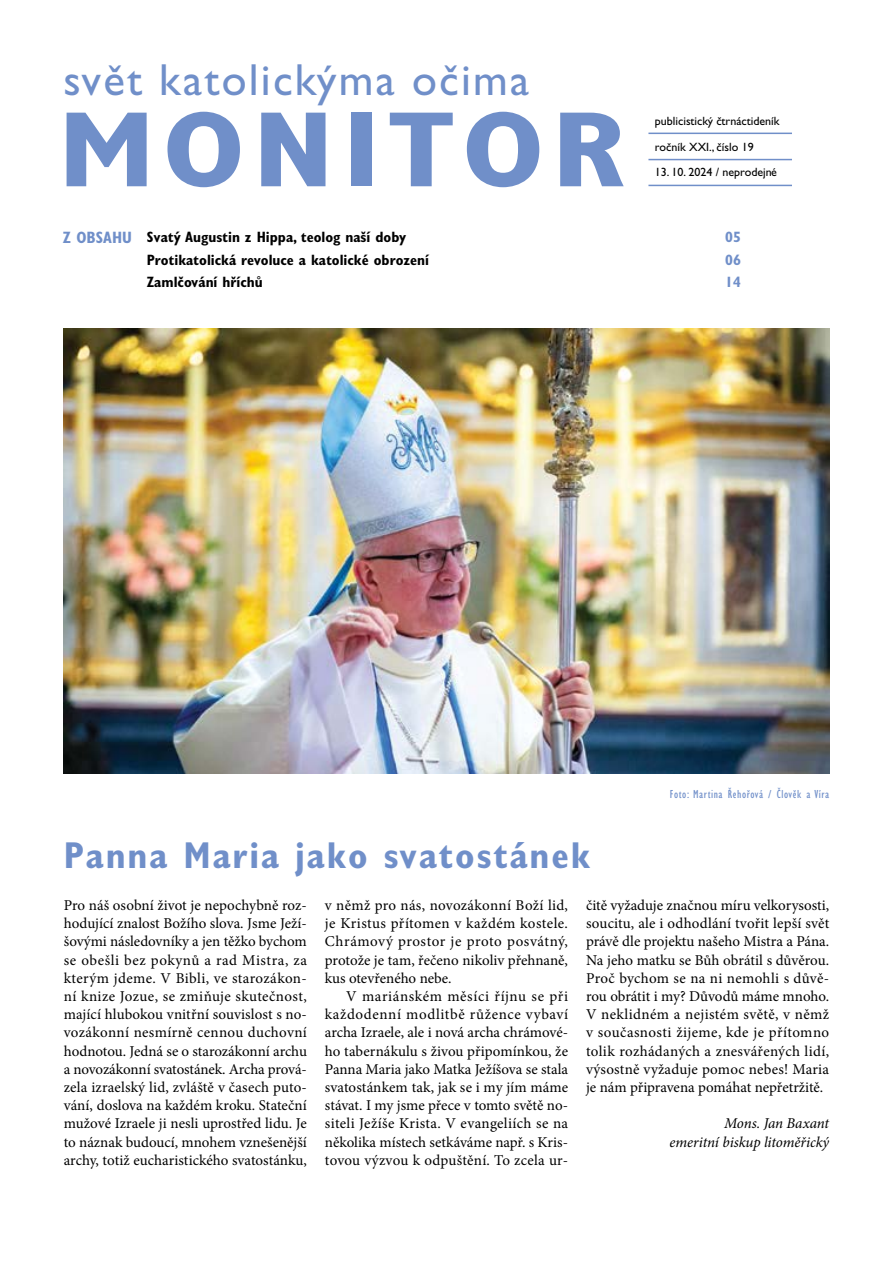
<style>
.page{position:relative;width:893px;height:1263px;background:#fff}
.page>*{position:absolute;margin:0;border:0;box-sizing:border-box;transform-origin:0 0}
.t1{font:700 condensed 107.7px "Gill Sans Std";letter-spacing:.05em;color:#708fc9;scale:1.25 1}
.t2{font:45px "Gill Sans Std";letter-spacing:.05em;color:#708fc9}
.t3{font:700 condensed 37.5px "Gill Sans Std";letter-spacing:.05em;color:#708fc9}
.t4{font:15px/18.1px "Minion Pro";color:#000;text-align:justify}
.t5{font:700 condensed 15px "Gill Sans Std";color:#000}
.t6{font:italic 15px/18.1px "Minion Pro";letter-spacing:-.01em;color:#000;text-align:right}
.t7{font:700 condensed 15px "Gill Sans Std";color:#708fc9}
.t8{font:12px/25.5px "Gill Sans Std";color:#000}
.t9{font:condensed 12px "Gill Sans Std";letter-spacing:.05em;color:#708fc9}
.s1{font-size:16.5px;color:#708fc9}
</style>
<div class="page">
<hr style="left:648px;top:133px;width:144px;height:1px;background:#708fc9">
<hr style="left:648px;top:159px;width:144px;height:1px;background:#708fc9">
<hr style="left:648px;top:185px;width:144px;height:1px;background:#708fc9">
<img style="left:64px;top:328px;width:765px;height:446px">
<h2 class="t2" style="left:63px;top:54px;width:467px">svět katolickýma očima</h2>
<h1 class="t1" style="left:57px;top:86px;width:456px">MONITOR</h1>
<p class="t8" style="left:655px;top:108px;width:126px">publicistický čtrnáctideník ročník XXI., číslo 19</p>
<p class="t8" style="left:655px;top:159px;width:124px">13. 10. 2024 / neprodejné</p>
<p class="t5" style="left:63px;top:228px;width:345px"><span class="s1">Z OBSAHU</span> Svatý Augustin z Hippa, teolog naší doby</p>
<p class="t7" style="left:725px;top:228px;width:17px">05</p>
<p class="t5" style="left:147px;top:251px;width:284px">Protikatolická revoluce a katolické obrození</p>
<p class="t7" style="left:725px;top:251px;width:17px">06</p>
<p class="t5" style="left:147px;top:273px;width:117px">Zamlčování hříchů</p>
<p class="t7" style="left:725px;top:273px;width:17px">14</p>
<h3 class="t3" style="left:64px;top:833px;width:528px">Panna Maria jako svatostánek</h3>
<p class="t9" style="left:670px;top:787px;width:161px">Foto: Martina Řehořová / Člověk a Víra</p>
<p class="t4" style="left:64px;top:896px;width:245px">Pro náš osobní život je nepochybně roz&shy;hodující znalost Božího slova. Jsme Ježí&shy;šovými následovníky a jen těžko bychom se obešli bez pokynů a rad Mistra, za kterým jdeme. V Bibli, ve starozákon&shy;ní knize Jozue, se zmiňuje skutečnost, mající hlubokou vnitřní souvislost s no&shy;vozákonní nesmírně cennou duchovní hodnotou. Jedná se o starozákonní archu a novozákonní svatostánek. Archa prová&shy;zela izraelský lid, zvláště v časech puto&shy;vání, doslova na každém kroku. Stateční mužové Izraele ji nesli uprostřed lidu. Je to náznak budoucí, mnohem vznešenější archy, totiž eucharistického svatostánku,</p>
<p class="t4" style="left:325px;top:896px;width:245px">v němž pro nás, novozákonní Boží lid, je Kristus přítomen v každém kostele.<br>Chrámový prostor je proto posvátný, protože je tam, řečeno nikoliv přehnaně, kus otevřeného nebe.</p>
<p class="t4" style="left:325px;top:987px;width:245px;text-indent:21px">V mariánském měsíci říjnu se při každodenní modlitbě růžence vybaví archa Izraele, ale i nová archa chrámové&shy;ho tabernákulu s živou připomínkou, že Panna Maria jako Matka Ježíšova se stala svatostánkem tak, jak se i my jím máme stávat. I my jsme přece v tomto světě no&shy;siteli Ježíše Krista. V evangeliích se na několika místech setkáváme např. s Kris&shy;tovou výzvou k odpuštění. To zcela ur-</p>
<p class="t4" style="left:586px;top:896px;width:245px">čitě vyžaduje značnou míru velkorysosti, soucitu, ale i odhodlání tvořit lepší svět právě dle projektu našeho Mistra a Pána.<br>Na jeho matku se Bůh obrátil s důvěrou.<br>Proč bychom se na ni nemohli s důvě&shy;rou obrátit i my? Důvodů máme mnoho.<br>V neklidném a nejistém světě, v němž v současnosti žijeme, kde je přítomno tolik rozhádaných a znesvářených lidí, výsostně vyžaduje pomoc nebes! Maria je nám připravena pomáhat nepřetržitě.</p>
<p class="t6" style="left:670px;top:1114px;width:161px">Mons. Jan Baxant<br>emeritní biskup litoměřický</p>
</div>
